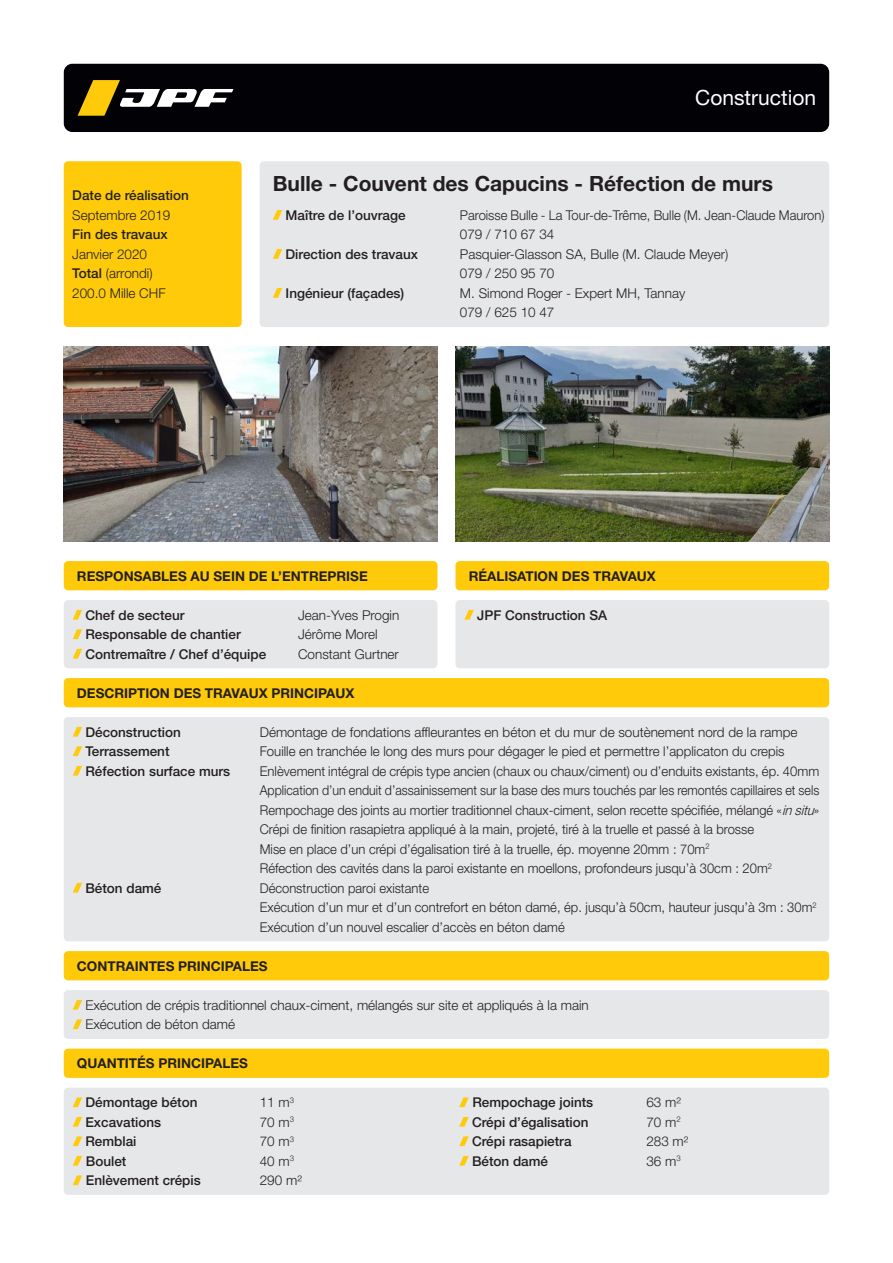
<style>
.page{position:relative;width:893px;height:1263px;background:#fff}
.page>*{position:absolute;margin:0;border:0;box-sizing:border-box;transform-origin:0 0}
.t1{font:700 21px "Helvetica Neue LT Std";color:#231f20}
.CONTENU{font:21px "Helvetica Neue LT Std";color:#fff}
.CONTENU-2{font:300 13.5px/19.5px "Helvetica Neue LT Std";color:#231f20}
.CONTENU-3{font:300 13.5px "Helvetica Neue LT Std";color:#231f20;scale:.96 1}
.CONTENU-4{font:500 13.5px/19.5px "Helvetica Neue LT Std";color:#231f20}
.sous_titre{font:700 13.5px "Helvetica Neue LT Std";color:#231f20}
.CONTENU-5{font:300 13.5px "Helvetica Neue LT Std";color:#231f20;scale:.92 1}
.CONTENU-6{font:300 13.5px "Helvetica Neue LT Std";color:#231f20;scale:.95 1}
.s1{font-weight:300}
.s2{font-weight:500}
.s3{font-style:italic}
</style>
<div class="page">
<div style="left:64px;top:64px;width:765px;height:68px;background:#020105;border-radius:9px"></div>
<div style="left:64px;top:1049px;width:765px;height:29px;background:#feca0a;border-radius:4px"></div>
<div style="left:64px;top:951px;width:765px;height:29px;background:#feca0a;border-radius:4px"></div>
<div style="left:64px;top:678px;width:765px;height:29px;background:#feca0a;border-radius:4px"></div>
<div style="left:64px;top:561px;width:373px;height:29px;background:#feca0a;border-radius:4px"></div>
<div style="left:455px;top:561px;width:374px;height:29px;background:#feca0a;border-radius:4px"></div>
<div style="left:260px;top:161px;width:569px;height:166px;background:#e6e7e9;border-radius:4px"></div>
<svg style="left:273px;top:210px;width:9px;height:10px"></svg>
<svg style="left:273px;top:249px;width:9px;height:10px"></svg>
<svg style="left:273px;top:288px;width:9px;height:10px"></svg>
<div style="left:64px;top:161px;width:178px;height:166px;background:#feca0a;border-radius:4px"></div>
<div style="left:64px;top:1088px;width:765px;height:107px;background:#e6e7e9;border-radius:4px"></div>
<svg style="left:73px;top:1097px;width:9px;height:10px"></svg>
<svg style="left:73px;top:1117px;width:9px;height:10px"></svg>
<svg style="left:73px;top:1136px;width:9px;height:10px"></svg>
<svg style="left:73px;top:1156px;width:9px;height:10px"></svg>
<svg style="left:73px;top:1175px;width:9px;height:10px"></svg>
<svg style="left:459px;top:1097px;width:10px;height:10px"></svg>
<svg style="left:459px;top:1117px;width:10px;height:10px"></svg>
<svg style="left:459px;top:1136px;width:10px;height:10px"></svg>
<svg style="left:459px;top:1156px;width:10px;height:10px"></svg>
<div style="left:64px;top:717px;width:765px;height:224px;background:#e6e7e9;border-radius:4px"></div>
<svg style="left:73px;top:727px;width:9px;height:10px"></svg>
<svg style="left:73px;top:746px;width:9px;height:10px"></svg>
<svg style="left:73px;top:766px;width:9px;height:10px"></svg>
<svg style="left:73px;top:883px;width:9px;height:10px"></svg>
<div style="left:64px;top:990px;width:765px;height:49px;background:#e6e7e9;border-radius:4px"></div>
<svg style="left:73px;top:1000px;width:9px;height:10px"></svg>
<svg style="left:73px;top:1019px;width:9px;height:10px"></svg>
<div style="left:64px;top:600px;width:373px;height:68px;background:#e6e7e9;border-radius:4px"></div>
<svg style="left:73px;top:610px;width:9px;height:10px"></svg>
<svg style="left:73px;top:629px;width:9px;height:10px"></svg>
<svg style="left:73px;top:649px;width:9px;height:10px"></svg>
<div style="left:455px;top:600px;width:374px;height:68px;background:#e6e7e9;border-radius:4px"></div>
<svg style="left:464px;top:610px;width:10px;height:10px"></svg>
<img style="left:64px;top:346px;width:373px;height:196px">
<svg style="left:78px;top:80px;width:155px;height:36px"></svg>
<img style="left:455px;top:346px;width:374px;height:196px">
<p class="CONTENU-4" style="left:72px;top:186px;width:118px">Date de réalisation<br><span class="s1">Septembre 2019</span></p>
<p class="CONTENU-4" style="left:72px;top:225px;width:97px">Fin des travaux<br><span class="s1">Janvier 2020</span></p>
<p class="CONTENU-2" style="left:72px;top:263px;width:95px"><span class="s2">Total</span> (arrondi)<br>200.0 Mille CHF</p>
<p class="CONTENU" style="left:695px;top:85px;width:122px">Construction</p>
<p class="t1" style="left:273px;top:170px;width:502px">Bulle - Couvent des Capucins - Réfection de murs</p>
<p class="CONTENU-4" style="left:286px;top:205px;width:122px">Maître de l’ouvrage</p>
<p class="CONTENU-3" style="left:460px;top:207px;width:381px">Paroisse Bulle - La Tour-de-Trême, Bulle (M. Jean-Claude Mauron)</p>
<p class="CONTENU-2" style="left:460px;top:224px;width:96px">079 / 710 67 34</p>
<p class="CONTENU-4" style="left:286px;top:244px;width:134px">Direction des travaux</p>
<p class="CONTENU-2" style="left:460px;top:244px;width:270px">Pasquier-Glasson SA, Bulle (M. Claude Meyer)</p>
<p class="CONTENU-2" style="left:460px;top:263px;width:96px">079 / 250 95 70</p>
<p class="CONTENU-4" style="left:286px;top:283px;width:120px">Ingénieur (façades)</p>
<p class="CONTENU-2" style="left:460px;top:283px;width:227px">M. Simond Roger - Expert MH, Tannay</p>
<p class="CONTENU-2" style="left:460px;top:302px;width:96px">079 / 625 10 47</p>
<p class="sous_titre" style="left:77px;top:567px;width:292px">RESPONSABLES AU SEIN DE L’ENTREPRISE</p>
<p class="sous_titre" style="left:469px;top:567px;width:189px">RÉALISATION DES TRAVAUX</p>
<p class="CONTENU-4" style="left:85px;top:605px;width:101px">Chef de secteur</p>
<p class="CONTENU-2" style="left:298px;top:605px;width:103px">Jean-Yves Progin</p>
<p class="CONTENU-4" style="left:85px;top:624px;width:157px">Responsable de chantier</p>
<p class="CONTENU-2" style="left:298px;top:624px;width:81px">Jérôme Morel</p>
<p class="CONTENU-4" style="left:85px;top:644px;width:182px">Contremaître / Chef d’équipe</p>
<p class="CONTENU-2" style="left:298px;top:644px;width:102px">Constant Gurtner</p>
<p class="sous_titre" style="left:77px;top:684px;width:279px">DESCRIPTION DES TRAVAUX PRINCIPAUX</p>
<p class="CONTENU-4" style="left:477px;top:605px;width:132px">JPF Construction SA</p>
<p class="CONTENU-4" style="left:85px;top:722px;width:97px">Déconstruction</p>
<p class="CONTENU-2" style="left:260px;top:722px;width:539px">Démontage de fondations affleurantes en béton et du mur de soutènement nord de la rampe</p>
<p class="CONTENU-4" style="left:85px;top:741px;width:86px">Terrassement</p>
<p class="CONTENU-2" style="left:260px;top:741px;width:526px">Fouille en tranchée le long des murs pour dégager le pied et permettre l’applicaton du crepis</p>
<p class="CONTENU-4" style="left:85px;top:761px;width:146px">Réfection surface murs</p>
<p class="CONTENU-2" style="left:260px;top:761px;width:561px">Enlèvement intégral de crépis type ancien (chaux ou chaux/ciment) ou d’enduits existants, ép. 40mm</p>
<p class="CONTENU-5" style="left:260px;top:782px;width:610px">Application d’un enduit d’assainissement sur la base des murs touchés par les remontés capillaires et sels</p>
<p class="CONTENU-6" style="left:260px;top:801px;width:590px">Rempochage des joints au mortier traditionnel chaux-ciment, selon recette spécifiée, mélangé «<span class="s3">insitu</span>»</p>
<p class="CONTENU-3" style="left:260px;top:821px;width:516px">Crépi de finition rasapietra appliqué à la main, projeté, tiré à la truelle et passé à la brosse</p>
<p class="CONTENU-3" style="left:260px;top:840px;width:470px">Mise en place d’un crépi d’égalisation tiré à la truelle, ép. moyenne 20mm : 70m<sup>2</sup></p>
<p class="CONTENU-3" style="left:260px;top:860px;width:535px">Réfection des cavités dans la paroi existante en moellons, profondeurs jusqu’à 30cm : 20m<sup>2</sup></p>
<p class="CONTENU-4" style="left:85px;top:878px;width:78px">Béton damé</p>
<p class="CONTENU-3" style="left:260px;top:879px;width:178px">Déconstruction paroi existante</p>
<p class="CONTENU-3" style="left:260px;top:899px;width:582px">Exécution d’un mur et d’un contrefort en béton damé, ép. jusqu’à 50cm, hauteur jusqu’à 3m : 30m<sup>2</sup></p>
<p class="CONTENU-3" style="left:260px;top:918px;width:319px">Exécution d’un nouvel escalier d’accès en béton damé</p>
<p class="sous_titre" style="left:77px;top:957px;width:192px">CONTRAINTES PRINCIPALES</p>
<p class="CONTENU-2" style="left:85px;top:995px;width:505px">Exécution de crépis traditionnel chaux-ciment, mélangés sur site et appliqués à la main</p>
<p class="CONTENU-2" style="left:85px;top:1014px;width:151px">Exécution de béton damé</p>
<p class="sous_titre" style="left:77px;top:1055px;width:172px">QUANTITÉS PRINCIPALES</p>
<p class="CONTENU-4" style="left:85px;top:1092px;width:114px">Démontage béton</p>
<p class="CONTENU-2" style="left:260px;top:1092px;width:36px">11 m<sup>3</sup></p>
<p class="CONTENU-4" style="left:85px;top:1112px;width:77px">Excavations</p>
<p class="CONTENU-2" style="left:260px;top:1112px;width:36px">70 m<sup>3</sup></p>
<p class="CONTENU-4" style="left:85px;top:1131px;width:53px">Remblai</p>
<p class="CONTENU-2" style="left:260px;top:1131px;width:36px">70 m<sup>3</sup></p>
<p class="CONTENU-4" style="left:86px;top:1151px;width:42px">Boulet</p>
<p class="CONTENU-2" style="left:260px;top:1151px;width:36px">40 m<sup>3</sup></p>
<p class="CONTENU-4" style="left:86px;top:1170px;width:116px">Enlèvement crépis</p>
<p class="CONTENU-2" style="left:260px;top:1170px;width:44px">290 m2</p>
<p class="CONTENU-4" style="left:472px;top:1092px;width:122px">Rempochage joints</p>
<p class="CONTENU-2" style="left:646px;top:1092px;width:36px">63 m2</p>
<p class="CONTENU-4" style="left:472px;top:1112px;width:118px">Crépi d’égalisation</p>
<p class="CONTENU-2" style="left:646px;top:1112px;width:36px">70 m<sup>2</sup></p>
<p class="CONTENU-4" style="left:472px;top:1131px;width:101px">Crépi rasapietra</p>
<p class="CONTENU-2" style="left:646px;top:1131px;width:44px">283 m2</p>
<p class="CONTENU-4" style="left:472px;top:1151px;width:78px">Béton damé</p>
<p class="CONTENU-2" style="left:646px;top:1151px;width:36px">36 m<sup>3</sup></p>
</div>
